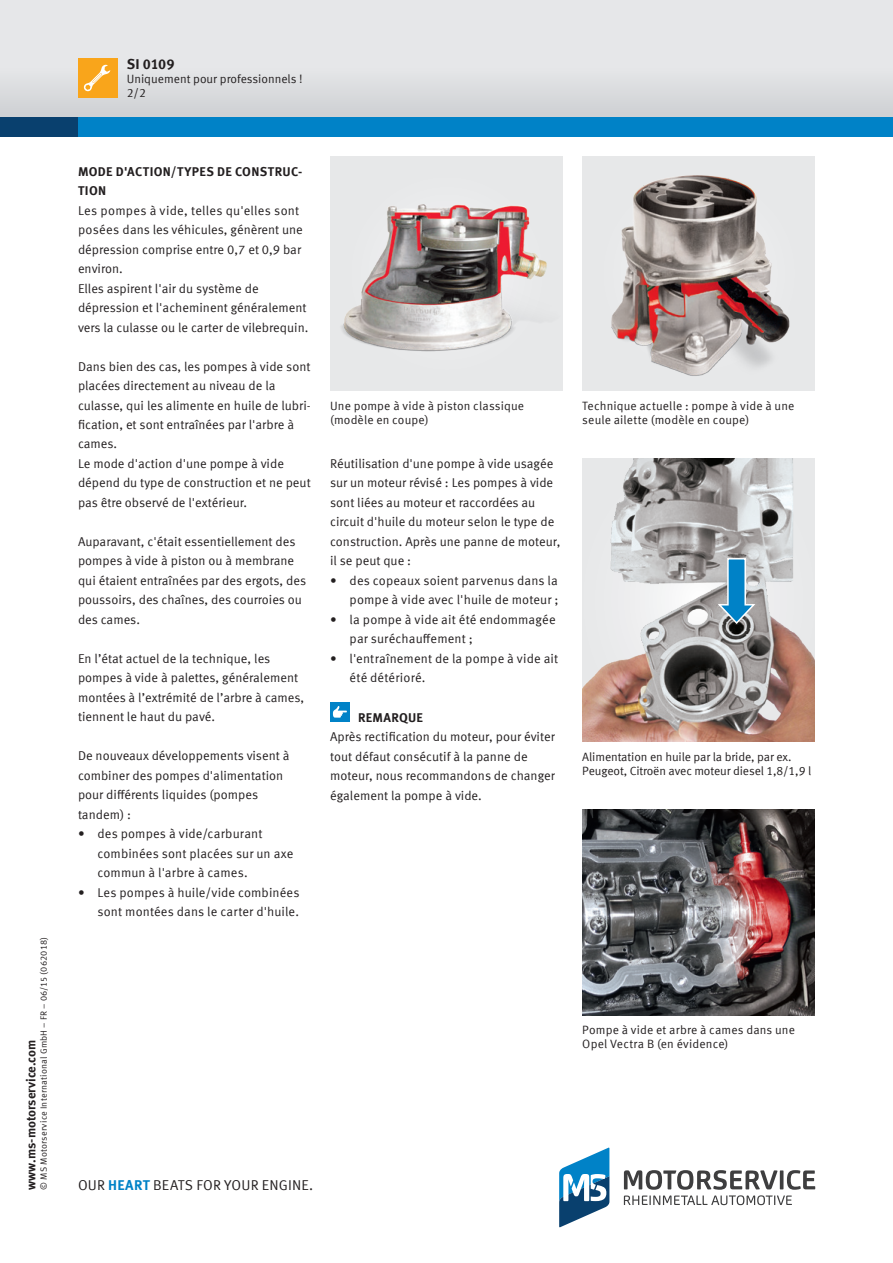
<style>
.page{position:relative;width:893px;height:1263px;background:#fff}
.page>*{position:absolute;margin:0;border:0;box-sizing:border-box;transform-origin:0 0}
.t1{font:14.25px "Meta Offc Pro Norm";letter-spacing:.01em;color:#231f20}
.t2{font:700 14.25px "Meta Offc Pro";letter-spacing:-.005em;color:#231f20}
.t3{font:12.75px/19.5px "Meta Offc Pro Norm";color:#231f20}
.t4{font:700 12.75px/19.5px "Meta Offc Pro";letter-spacing:.02em;color:#231f20}
.t5{font:700 12.75px "Meta Offc Pro";color:#231f20}
.t6{font:12px/14.7px "Meta Offc Pro Norm";letter-spacing:.005em;color:#231f20}
.t7{font:9px "Meta Offc Pro Norm";letter-spacing:.02em;color:#231f20}
.s1{font-family:"Meta Offc Pro";font-weight:700;color:#0082c7}
</style>
<div class="page">
<svg style="left:559px;top:1147px;width:50px;height:80px"></svg>
<svg style="left:624px;top:1170px;width:191px;height:35px"></svg>
<div style="left:0;top:0;width:893px;height:127px;background:#e6e7e9"></div>
<div style="left:0;top:68px;width:893px;height:49px;background:#dadbde"></div>
<div style="left:0;top:117px;width:893px;height:19px;background:#09406e"></div>
<div style="left:78px;top:117px;width:815px;height:19px;background:#0082c7"></div>
<div style="left:78px;top:58px;width:39px;height:39px;background:#f9a51b"></div>
<svg style="left:83px;top:64px;width:27px;height:28px"></svg>
<div style="left:582px;top:156px;width:233px;height:234px;background:#e7e8e9"></div>
<img style="left:611px;top:175px;width:179px;height:201px">
<div style="left:330px;top:156px;width:233px;height:234px;background:#e7e8e9"></div>
<img style="left:342px;top:204px;width:205px;height:148px">
<img style="left:582px;top:809px;width:233px;height:206px">
<img style="left:582px;top:458px;width:233px;height:283px">
<svg style="left:717px;top:557px;width:40px;height:68px;background:#76a3bc"></svg>
<div style="left:330px;top:702px;width:20px;height:20px;background:#0082c7"></div>
<svg style="left:333px;top:706px;width:14px;height:12px"></svg>
<p class="t7" style="left:37px;top:1189px;width:254px;rotate:-90deg">© MS Motorservice International GmbH – FR – 06/15 (062018)</p>
<p class="t5" style="left:21px;top:1189px;width:151px;rotate:-90deg">www.ms-motorservice.com</p>
<p class="t2" style="left:127px;top:53px;width:49px">SI 0109</p>
<p class="t6" style="left:127px;top:85px;width:21px">2/2</p>
<p class="t6" style="left:127px;top:71px;width:177px">Uniquement pour professionnels !</p>
<p class="t4" style="left:78px;top:161px;width:226px">MODE D'ACTION/TYPES DE CONSTRUC-<br>TION</p>
<p class="t3" style="left:78px;top:200px;width:232px">Les pompes à vide, telles qu'elles sont posées dans les véhicules, génèrent une dépression comprise entre 0,7 et 0,9 bar environ.<br>Elles aspirent l'air du système de dépression et l'acheminent généralement vers la culasse ou le carter de vilebrequin.</p>
<p class="t3" style="left:78px;top:355px;width:234px">Dans bien des cas, les pompes à vide sont placées directement au niveau de la culasse, qui les alimente en huile de lubri&shy;fication, et sont entraînées par l'arbre à cames.<br>Le mode d'action d'une pompe à vide dépend du type de construction et ne peut pas être observé de l'extérieur.</p>
<p class="t3" style="left:78px;top:531px;width:230px">Auparavant, c'était essentiellement des pompes à vide à piston ou à membrane qui étaient entraînées par des ergots, des poussoirs, des chaînes, des courroies ou des cames.</p>
<p class="t3" style="left:78px;top:648px;width:228px">En l’état actuel de la technique, les pompes à vide à palettes, généralement montées à l’extrémité de l’arbre à cames, tiennent le haut du pavé.</p>
<p class="t3" style="left:78px;top:745px;width:213px">De nouveaux développements visent à combiner des pompes d'alimentation pour différents liquides (pompes tandem) :</p>
<p class="t3" style="left:97px;top:823px;width:198px;text-indent:-19px">• des pompes à vide/carburant combinées sont placées sur un axe commun à l'arbre à cames.</p>
<p class="t3" style="left:78px;top:882px;width:223px;text-align:right">• Les pompes à huile/vide combinées sont montées dans le carter d'huile.</p>
<p class="t6" style="left:330px;top:397px;width:195px">Une pompe à vide à piston classique (modèle en coupe)</p>
<p class="t3" style="left:330px;top:453px;width:232px">Réutilisation d'une pompe à vide usagée sur un moteur révisé : Les pompes à vide sont liées au moteur et raccordées au circuit d'huile du moteur selon le type de construction. Après une panne de moteur, il se peut que :</p>
<p class="t3" style="left:330px;top:570px;width:230px;text-align:right">• des copeaux soient parvenus dans la pompe à vide avec l'huile de moteur ;</p>
<p class="t3" style="left:350px;top:609px;width:208px;text-indent:-19px">• la pompe à vide ait été endommagée par suréchauffement ;</p>
<p class="t3" style="left:350px;top:648px;width:210px;text-indent:-19px">• l'entraînement de la pompe à vide ait été détérioré.</p>
<p class="t4" style="left:358px;top:707px;width:66px">REMARQUE</p>
<p class="t3" style="left:330px;top:726px;width:226px">Après rectification du moteur, pour éviter tout défaut consécutif à la panne de moteur, nous recommandons de changer également la pompe à vide.</p>
<p class="t6" style="left:582px;top:397px;width:214px">Technique actuelle : pompe à vide à une seule ailette (modèle en coupe)</p>
<p class="t6" style="left:582px;top:748px;width:230px">Alimentation en huile par la bride, par ex.<br>Peugeot, Citroën avec moteur diesel 1,8/1,9 l</p>
<p class="t6" style="left:582px;top:1021px;width:214px">Pompe à vide et arbre à cames dans une<br>Opel Vectra B (en évidence)</p>
<p class="t1" style="left:78px;top:1174px;width:237px">OUR <span class="s1">HEART</span> BEATS FOR YOUR ENGINE.</p>
</div>
